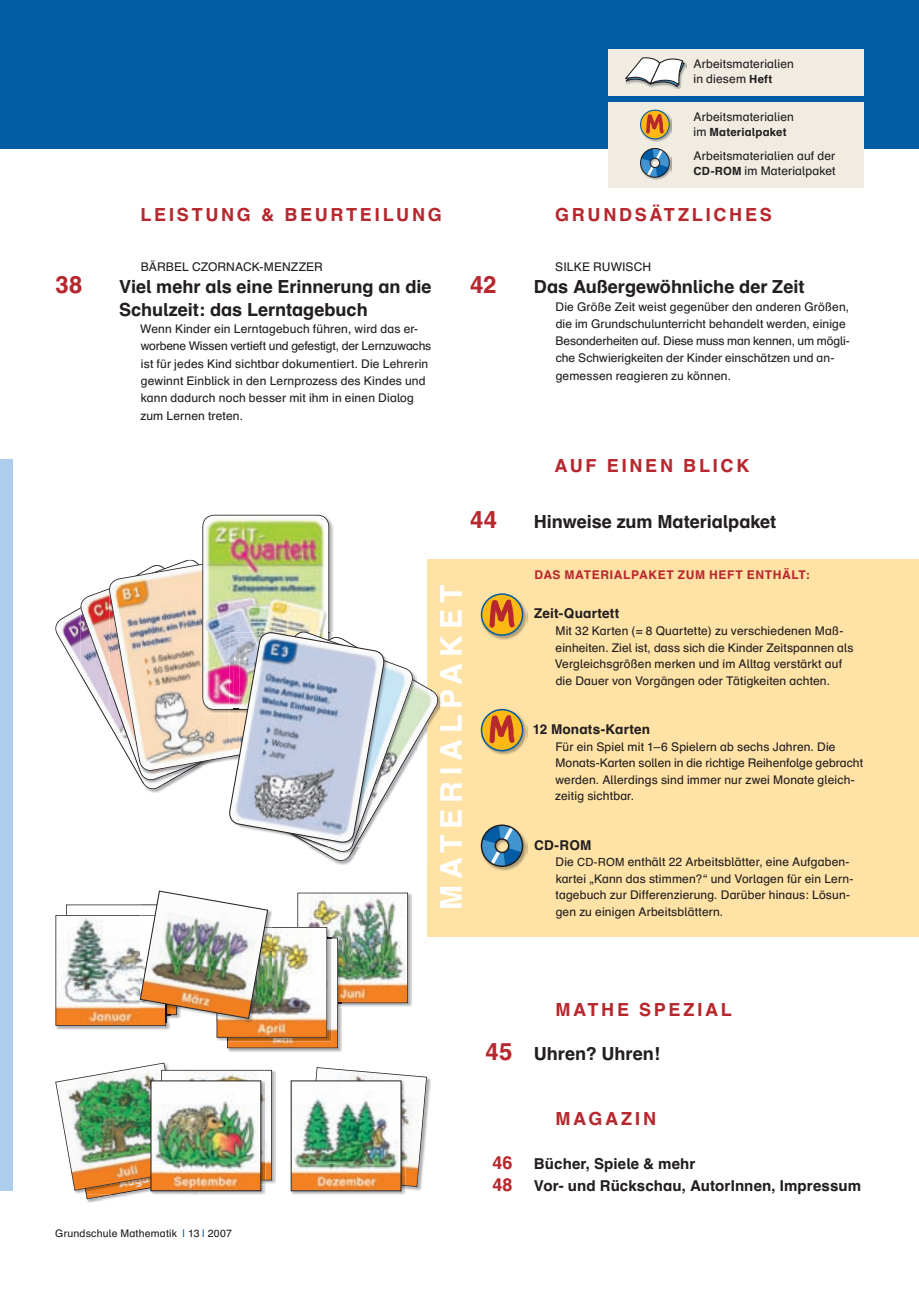
<style>
.page{position:relative;width:919px;height:1289px;background:#fff}
.page>*{position:absolute;margin:0;border:0;box-sizing:border-box;transform-origin:0 0}
.t1{font:700 30px "Schulbuch Nord OT";letter-spacing:.195em;color:#fff}
.t2{font:700 24px "Schulbuch Nord OT";color:#b7282e}
.t3{font:700 18px/22.5px "Schulbuch Nord OT";color:#231f20}
.t4{font:700 18px "Schulbuch Nord OT";letter-spacing:.15em;color:#b7282e}
.t5{font:700 15px/22.5px "Schulbuch Nord OT";letter-spacing:.005em;color:#231f20}
.t6{font:700 13.5px "Schulbuch Nord OT";letter-spacing:.01em;color:#231f20}
.t7{font:12px/17.2px "Schulbuch Nord OT";letter-spacing:.01em;color:#231f20}
.t8{font:700 12px "Schulbuch Nord OT";letter-spacing:.055em;color:#b7282e}
.t9{font:700 11.25px "Schulbuch Nord OT";letter-spacing:.02em;color:#231f20}
.t10{font:10.5px "Schulbuch Nord OT";letter-spacing:.02em;color:#231f20}
.s1{font-weight:700;font-size:11.25px}
.s2{font-weight:400;font-size:12px}
.s3{font-size:11.25px}
.s4{color:#015ca3}
.s5{font-size:24px;color:#b7282e}
.s6{font-size:18px;color:#b7282e}
</style>
<div class="page">
<div style="left:0;top:0;width:13px;height:149px;background:#015ca3"></div>
<div style="left:0;top:459px;width:13px;height:732px;background:#accdeb"></div>
<div style="left:13px;top:0;width:905px;height:149px;background:#015ca3"></div>
<div style="left:608px;top:49px;width:255px;height:47px;background:#f1ece2"></div>
<div style="left:608px;top:102px;width:255px;height:85px;background:#f1ece2"></div>
<svg style="left:625px;top:57px;width:60px;height:32px"></svg>
<img style="left:652px;top:156px;width:19px;height:24px">
<svg style="left:640px;top:148px;width:30px;height:31px"></svg>
<img style="left:640px;top:110px;width:31px;height:31px">
<svg style="left:640px;top:110px;width:29px;height:29px"></svg>
<div style="left:640px;top:110px;width:29px;height:29px;border:1px solid #015ca3;border-radius:50%"></div>
<svg style="left:646px;top:113px;width:18px;height:21px"></svg>
<div style="left:427px;top:560px;width:491px;height:376px;background:#ffe2a5"></div>
<img style="left:494px;top:838px;width:33px;height:33px">
<svg style="left:480px;top:824px;width:44px;height:44px"></svg>
<img style="left:481px;top:593px;width:46px;height:47px">
<svg style="left:481px;top:594px;width:41px;height:41px"></svg>
<div style="left:480px;top:593px;width:43px;height:43px;border:1px solid #015ca3;border-radius:50%"></div>
<svg style="left:489px;top:598px;width:26px;height:30px"></svg>
<img style="left:482px;top:709px;width:45px;height:46px">
<svg style="left:481px;top:709px;width:41px;height:41px"></svg>
<div style="left:480px;top:709px;width:43px;height:42px;border:1px solid #015ca3;border-radius:50%"></div>
<svg style="left:489px;top:714px;width:26px;height:30px"></svg>
<img style="left:408px;top:893px;width:4px;height:114px">
<img style="left:227px;top:1048px;width:115px;height:4px">
<img style="left:55px;top:890px;width:353px;height:158px">
<img style="left:441px;top:637px;width:1px;height:216px">
<img style="left:55px;top:514px;width:383px;height:347px">
<img style="left:86px;top:1199px;width:21px;height:3px">
<img style="left:405px;top:1078px;width:25px;height:112px">
<img style="left:291px;top:1190px;width:114px;height:5px">
<svg style="left:315px;top:1067px;width:112px;height:119px"></svg>
<img style="left:401px;top:1080px;width:4px;height:53px">
<img style="left:401px;top:1133px;width:4px;height:52px">
<img style="left:293px;top:1082px;width:106px;height:107px">
<img style="left:272px;top:1070px;width:4px;height:114px">
<img style="left:55px;top:1062px;width:217px;height:137px">
<img style="left:261px;top:1130px;width:4px;height:50px">
<img style="left:153px;top:1082px;width:106px;height:107px">
<div style="left:151px;top:1080px;width:110px;height:111px;border:1px solid #231f20"></div>
<h3 class="t4" style="left:140px;top:203px;width:303px">LEISTUNG &amp; BEURTEILUNG</h3>
<p class="t7" style="left:141px;top:258px;width:183px">BÄRBEL CZORNACK-MENZZER</p>
<h2 class="t2" style="left:55px;top:269px;width:28px">38</h2>
<h3 class="t3" style="left:119px;top:275px;width:314px">Viel mehr als eine Erinnerung an die<br>Schulzeit: das Lerntagebuch</h3>
<p class="t7" style="left:140px;top:320px;width:292px">Wenn Kinder ein Lerntagebuch führen, wird das er&shy;worbene Wissen vertieft und gefestigt, der Lernzuwachs ist für jedes Kind sichtbar dokumentiert. Die Lehrerin gewinnt Einblick in den Lernprozess des Kindes und kann dadurch noch besser mit ihm in einen Dialog zum Lernen treten.</p>
<p class="t7" style="left:693px;top:56px;width:102px;line-height:15px">Arbeitsmaterialien in diesem <span class="s1">Heft</span></p>
<p class="t7" style="left:693px;top:108px;width:102px">Arbeitsmaterialien</p>
<p class="t9" style="left:693px;top:125px;width:94px"><span class="s2">im</span> Materialpaket</p>
<p class="t7" style="left:693px;top:147px;width:144px;line-height:15px">Arbeitsmaterialien auf der<br><span class="s1">CD-ROM</span> im Materialpaket</p>
<h3 class="t4" style="left:555px;top:203px;width:218px">GRUNDSÄTZLICHES</h3>
<p class="t7" style="left:555px;top:258px;width:97px">SILKE RUWISCH</p>
<h2 class="t2" style="left:470px;top:269px;width:28px">42</h2>
<h3 class="t3" style="left:534px;top:275px;width:272px">Das Außergewöhnliche der Zeit</h3>
<p class="t7" style="left:555px;top:297px;width:296px">Die Größe Zeit weist gegenüber den anderen Größen, die im Grundschulunterricht behandelt werden, einige Besonderheiten auf. Diese muss man kennen, um mögli&shy;che Schwierigkeiten der Kinder einschätzen und an&shy;gemessen reagieren zu können.</p>
<h3 class="t4" style="left:554px;top:454px;width:196px">AUF EINEN BLICK</h3>
<h2 class="t2" style="left:470px;top:504px;width:29px">44</h2>
<h3 class="t3" style="left:534px;top:510px;width:244px">Hinweise zum Materialpaket</h3>
<h1 class="t1" style="left:432px;top:909px;width:326px;rotate:-90deg">MATERIALPAKET</h1>
<p class="t8" style="left:534px;top:567px;width:277px">DAS MATERIALPAKET ZUM HEFT ENTHÄLT:</p>
<p class="t6" style="left:534px;top:605px;width:87px">Zeit-Quartett</p>
<p class="t7" style="left:554px;top:622px;width:300px;line-height:16.5px">Mit 32 Karten (= 8 Quartette) zu verschiedenen Maß&shy;einheiten. Ziel ist, dass sich die Kinder Zeitspannen als Vergleichsgrößen merken und im Alltag verstärkt auf die Dauer von Vorgängen oder Tätigkeiten achten.</p>
<p class="t6" style="left:533px;top:720px;width:119px">12 Monats-Karten</p>
<p class="t7" style="left:555px;top:737px;width:309px;line-height:16.5px">Für ein Spiel mit 1–6 Spielern ab sechs Jahren. Die Monats-Karten sollen in die richtige Reihenfolge gebracht werden. Allerdings sind immer nur zwei Monate gleich&shy;zeitig sichtbar.</p>
<p class="t6" style="left:534px;top:836px;width:59px">CD-ROM</p>
<p class="t7" style="left:555px;top:853px;width:299px;line-height:16.5px">Die <span class="s3">CD-ROM</span> enthält 22 Arbeitsblätter, eine Aufgaben&shy;kartei „Kann das stimmen?“ und Vorlagen für ein Lern&shy;tagebuch zur Differenzierung. Darüber hinaus: Lösun-</p>
<p class="t7" style="left:555px;top:902px;width:169px">gen zu einigen Arbeitsblättern.</p>
<p class="t10" style="left:55px;top:1226px;width:178px">Grundschule Mathematik <span class="s4">|</span> 13 <span class="s4">|</span> 2007</p>
<h3 class="t4" style="left:555px;top:997px;width:178px">MATHE SPEZIAL</h3>
<h3 class="t3" style="left:485px;top:1041px;width:176px"><span class="s5">45</span> Uhren? Uhren!</h3>
<h3 class="t4" style="left:555px;top:1106px;width:102px">MAGAZIN</h3>
<p class="t5" style="left:492px;top:1151px;width:370px"><span class="s6">46</span> Bücher, Spiele &amp; mehr<br><span class="s6">48</span> Vor- und Rückschau, AutorInnen, Impressum</p>
</div>
